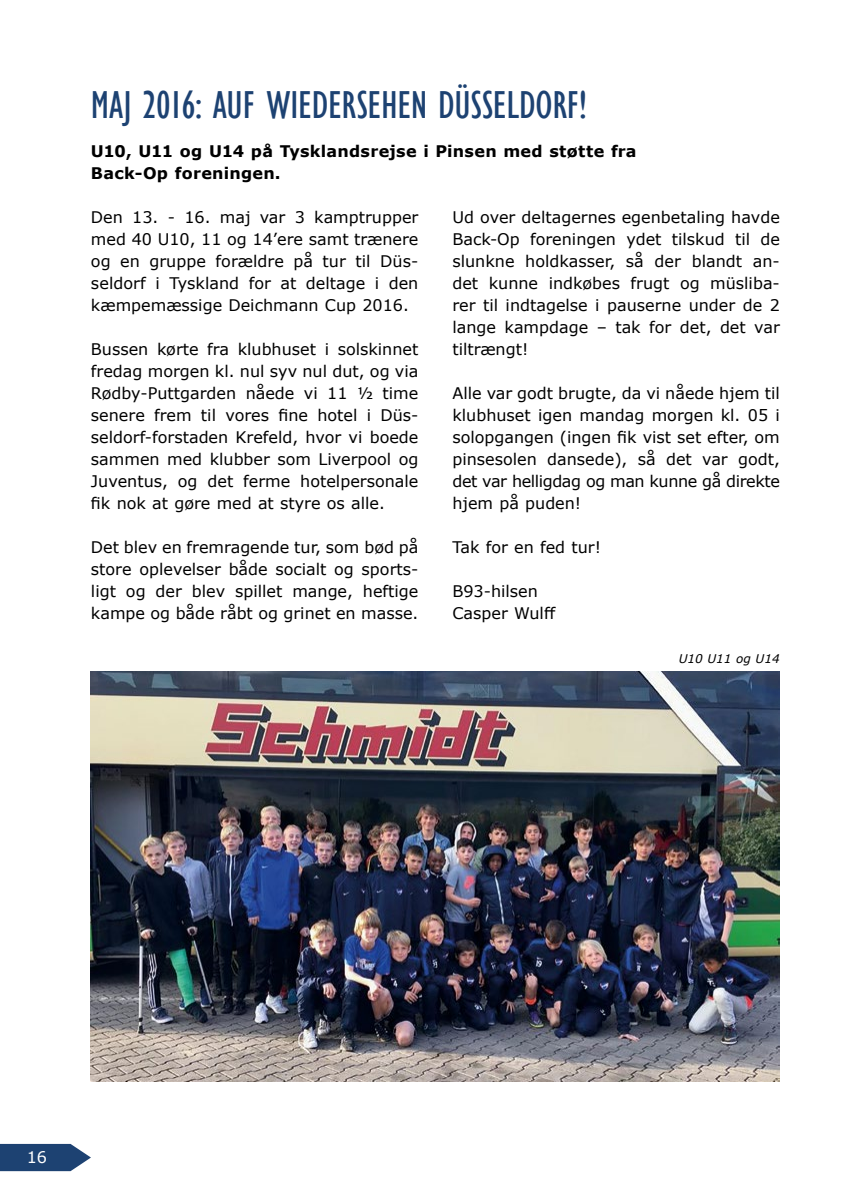
<style>
.page{position:relative;width:842px;height:1191px;background:#fff}
.page>*{position:absolute;margin:0;border:0;box-sizing:border-box;transform-origin:0 0}
.t1{font:condensed 40px "Gill Sans";letter-spacing:-.005em;color:#1d4272}
.t2{font:16px/22px "Verdana";color:#000;text-align:justify}
.t3{font:700 16px/22px "Verdana";letter-spacing:.015em;color:#000}
.t4{font:16px "Verdana";color:#fff}
.t5{font:italic 12px "Verdana";color:#000}
</style>
<div class="page">
<svg style="left:0;top:1143px;width:91px;height:28px;background:#3c5c85"></svg>
<img style="left:91px;top:671px;width:689px;height:410px">
<h1 class="t1" style="left:91px;top:82px;width:497px">MAJ 2016: AUF WIEDERSEHEN DÜSSELDORF!</h1>
<p class="t3" style="left:91px;top:140px;width:547px">U10, U11 og U14 på Tysklandsrejse i Pinsen med støtte fra<br>Back-Op foreningen.</p>
<p class="t2" style="left:91px;top:206px;width:329px">Den 13. - 16. maj var 3 kamptrupper med 40 U10, 11 og 14’ere samt trænere og en gruppe forældre på tur til Düs&shy;seldorf i Tyskland for at deltage i den kæmpemæssige Deichmann Cup 2016.</p>
<p class="t2" style="left:91px;top:338px;width:329px">Bussen kørte fra klubhuset i solskinnet fredag morgen kl. nul syv nul dut, og via Rødby-Puttgarden nåede vi 11 ½ time senere frem til vores fine hotel i Düs&shy;seldorf-forstaden Krefeld, hvor vi boede sammen med klubber som Liverpool og Juventus, og det ferme hotelpersonale fik nok at gøre med at styre os alle.</p>
<p class="t2" style="left:91px;top:536px;width:329px">Det blev en fremragende tur, som bød på store oplevelser både socialt og sports&shy;ligt og der blev spillet mange, heftige kampe og både råbt og grinet en masse.</p>
<p class="t2" style="left:452px;top:206px;width:329px">Ud over deltagernes egenbetaling havde Back-Op foreningen ydet tilskud til de slunkne holdkasser, så der blandt an&shy;det kunne indkøbes frugt og müsliba&shy;rer til indtagelse i pauserne under de 2 lange kampdage – tak for det, det var tiltrængt!</p>
<p class="t2" style="left:452px;top:382px;width:329px">Alle var godt brugte, da vi nåede hjem til klubhuset igen mandag morgen kl. 05 i solopgangen (ingen fik vist set efter, om pinsesolen dansede), så det var godt, det var helligdag og man kunne gå direkte hjem på puden!</p>
<p class="t2" style="left:452px;top:536px;width:150px">Tak for en fed tur!</p>
<p class="t2" style="left:452px;top:580px;width:105px">B93-hilsen<br>Casper Wulff</p>
<p class="t5" style="left:679px;top:650px;width:102px">U10 U11 og U14</p>
<p class="t4" style="left:27px;top:1146px;width:22px">16</p>
</div>
